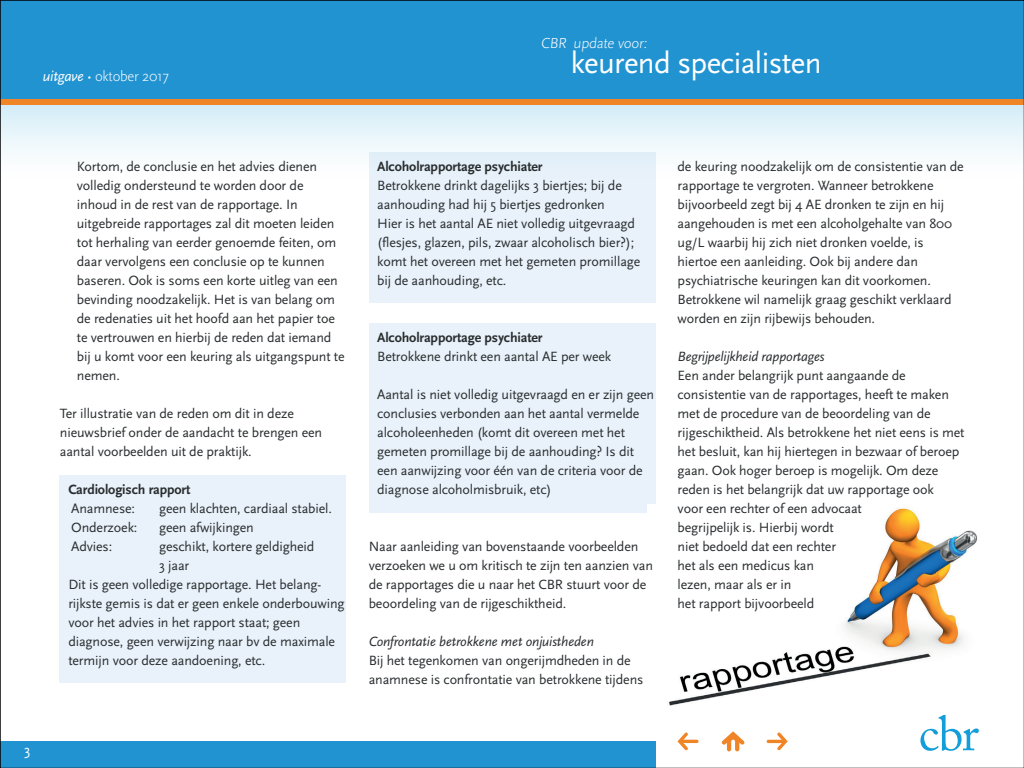
<style>
.page{position:relative;width:1024px;height:768px;background:#fff}
.page>*{position:absolute;margin:0;border:0;box-sizing:border-box;transform-origin:0 0}
.t1{font:30.9px "Scala Sans Pro";letter-spacing:-.02em;color:#fff}
.t2{font:300 15.2px "Scala Sans Pro";color:#fff}
.t3{font:300 15px "Scala Sans Pro";letter-spacing:-.02em;color:#fff}
.t4{font:15px "Scala Sans Pro";color:#fff}
.t5{font:14px/19px "Scala Sans Pro";letter-spacing:-.01em;color:#292d2f}
.t6{font:700 14px "Scala Sans Pro";letter-spacing:-.01em;color:#292d2f}
.t7{font:italic 14px "Scala Sans Pro";letter-spacing:-.01em;color:#292d2f}
.s1{font-weight:400;font-style:italic}
</style>
<div class="page">
<div style="left:60px;top:475px;width:286px;height:208px;background:#e9f2fa"></div>
<div style="left:369px;top:152px;width:287px;height:151px;background:#e9f2fa"></div>
<div style="left:369px;top:323px;width:286px;height:190px;background:#e9f2fa"></div>
<svg style="left:2px;top:105px;width:1020px;height:48px;fill:#e5f4fa"></svg>
<div style="left:0;top:0;width:1024px;height:102px;background:#2293d1"></div>
<div style="left:0;top:741px;width:655px;height:27px;background:#2293d1"></div>
<div style="left:0;top:99px;width:1024px;height:6px;background:#f08527"></div>
<svg style="left:722px;top:731px;width:23px;height:20px"></svg>
<svg style="left:677px;top:732px;width:22px;height:18px"></svg>
<svg style="left:920px;top:715px;width:59px;height:36px"></svg>
<svg style="left:767px;top:732px;width:21px;height:18px"></svg>
<img style="left:648px;top:505px;width:329px;height:201px">
<p class="t3" style="left:43px;top:66px;width:128px"><span class="s1">uitgave</span> • oktober 2017</p>
<p class="t2" style="left:541px;top:33px;width:110px">CBR update voor:</p>
<h1 class="t1" style="left:571px;top:42px;width:252px">keurend specialisten</h1>
<p class="t4" style="left:24px;top:740px;width:8px">3</p>
<p class="t5" style="left:77px;top:156px;width:269px">Kortom, de conclusie en het advies dienen volledig ondersteund te worden door de inhoud in de rest van de rapportage. In uitgebreide rapportages zal dit moeten leiden tot herhaling van eerder genoemde feiten, om daar vervolgens een conclusie op te kunnen baseren. Ook is soms een korte uitleg van een bevinding noodzakelijk. Het is van belang om de redenaties uit het hoofd aan het papier toe te vertrouwen en hierbij de reden dat iemand bij u komt voor een keuring als uitgangspunt te nemen.</p>
<p class="t5" style="left:60px;top:403px;width:264px">Ter illustratie van de reden om dit in deze nieuwsbrief onder de aandacht te brengen een aantal voorbeelden uit de praktijk.</p>
<p class="t6" style="left:68px;top:480px;width:124px">Cardiologisch rapport</p>
<p class="t5" style="left:71px;top:498px;width:65px">Anamnese:</p>
<p class="t5" style="left:159px;top:498px;width:174px">geen klachten, cardiaal stabiel.</p>
<p class="t5" style="left:71px;top:517px;width:68px">Onderzoek:</p>
<p class="t5" style="left:159px;top:517px;width:96px">geen afwijkingen</p>
<p class="t5" style="left:71px;top:536px;width:43px">Advies:</p>
<p class="t5" style="left:159px;top:536px;width:157px">geschikt, kortere geldigheid</p>
<p class="t5" style="left:159px;top:555px;width:32px">3 jaar</p>
<p class="t5" style="left:68px;top:574px;width:253px">Dit is geen volledige rapportage. Het belang-</p>
<p class="t5" style="left:68px;top:593px;width:278px">rijkste gemis is dat er geen enkele onderbouwing</p>
<p class="t5" style="left:68px;top:612px;width:233px">voor het advies in het rapport staat; geen</p>
<p class="t5" style="left:68px;top:631px;width:268px">diagnose, geen verwijzing naar bv de maximale</p>
<p class="t5" style="left:68px;top:650px;width:198px">termijn voor deze aandoening, etc.</p>
<p class="t6" style="left:377px;top:157px;width:167px">Alcoholrapportage psychiater</p>
<p class="t5" style="left:377px;top:175px;width:265px">Betrokkene drinkt dagelijks 3 biertjes; bij de aanhouding had hij 5 biertjes gedronken<br>Hier is het aantal AE niet volledig uitgevraagd (flesjes, glazen, pils, zwaar alcoholisch bier?); komt het overeen met het gemeten promillage bij de aanhouding, etc.</p>
<p class="t6" style="left:377px;top:328px;width:167px">Alcoholrapportage psychiater</p>
<p class="t5" style="left:377px;top:346px;width:236px">Betrokkene drinkt een aantal AE per week</p>
<p class="t5" style="left:377px;top:384px;width:279px">Aantal is niet volledig uitgevraagd en er zijn geen conclusies verbonden aan het aantal vermelde alcoholeenheden (komt dit overeen met het gemeten promillage bij de aanhouding? Is dit een aanwijzing voor één van de criteria voor de diagnose alcoholmisbruik, etc)</p>
<p class="t5" style="left:369px;top:536px;width:286px">Naar aanleiding van bovenstaande voorbeelden verzoeken we u om kritisch te zijn ten aanzien van de rapportages die u naar het CBR stuurt voor de beoordeling van de rijgeschiktheid.</p>
<p class="t7" style="left:369px;top:632px;width:227px">Confrontatie betrokkene met onjuistheden</p>
<p class="t5" style="left:369px;top:650px;width:276px">Bij het tegenkomen van ongerijmdheden in de anamnese is confrontatie van betrokkene tijdens</p>
<p class="t5" style="left:678px;top:156px;width:288px">de keuring noodzakelijk om de consistentie van de rapportage te vergroten. Wanneer betrokkene bijvoorbeeld zegt bij 4 AE dronken te zijn en hij aangehouden is met een alcoholgehalte van 800 ug/L waarbij hij zich niet dronken voelde, is hiertoe een aanleiding. Ook bij andere dan psychiatrische keuringen kan dit voorkomen.<br>Betrokkene wil namelijk graag geschikt verklaard worden en zijn rijbewijs behouden.</p>
<p class="t7" style="left:678px;top:347px;width:149px">Begrijpelijkheid rapportages</p>
<p class="t5" style="left:678px;top:365px;width:289px">Een ander belangrijk punt aangaande de consistentie van de rapportages, heeft te maken met de procedure van de beoordeling van de rijgeschiktheid. Als betrokkene het niet eens is met het besluit, kan hij hiertegen in bezwaar of beroep gaan. Ook hoger beroep is mogelijk. Om deze reden is het belangrijk dat uw rapportage ook<br>voor een rechter of een advocaat<br>begrijpelijk is. Hierbij wordt<br>niet bedoeld dat een rechter<br>het als een medicus kan<br>lezen, maar als er in<br>het rapport bijvoorbeeld</p>
</div>
